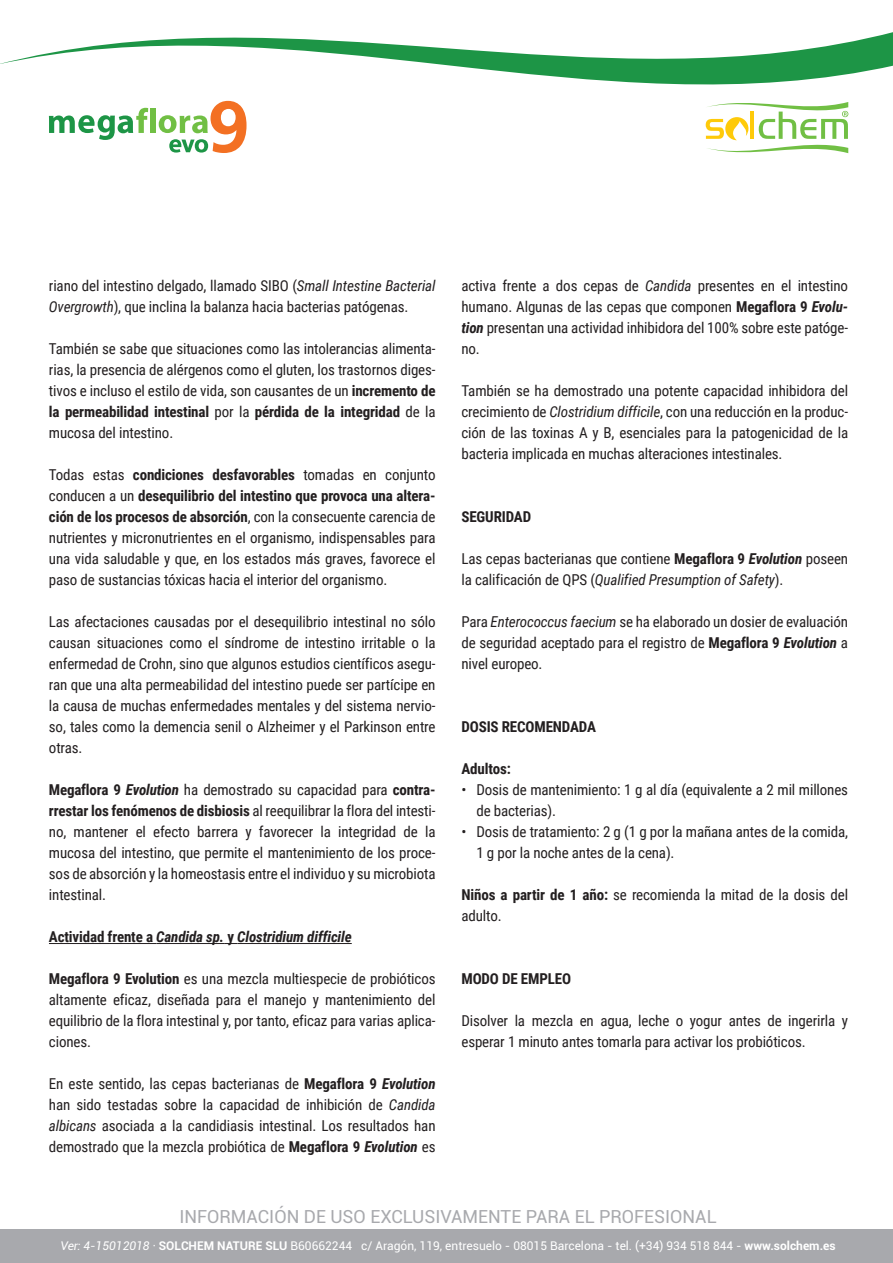
<style>
.page{position:relative;width:893px;height:1263px;background:#fff}
.page>*{position:absolute;margin:0;border:0;box-sizing:border-box;transform-origin:0 0}
.t1{font:18px "Roboto";color:#a8a9ad}
.t2{font:15px/21px "Roboto Condensed";letter-spacing:-.01em;color:#231f20;text-align:justify}
.t3{font:italic 700 15px "Roboto Condensed";letter-spacing:-.01em;color:#231f20}
.t4{font:700 15px "Roboto Condensed";letter-spacing:-.01em;color:#231f20}
.t5{font:12px "Roboto";color:#fff}
.s1{font-style:italic}
.s2{font-weight:700}
.s3{font-weight:700;font-style:italic}
.s4{font-style:normal}
</style>
<div class="page">
<svg style="left:0;top:32px;width:893px;height:100px"></svg>
<hr style="left:49px;top:943px;width:107px;height:1px;background:#231f20">
<hr style="left:156px;top:943px;width:68px;height:1px;background:#231f20">
<svg style="left:224px;top:943px;width:13px;height:1px"></svg>
<hr style="left:237px;top:943px;width:115px;height:1px;background:#231f20">
<div style="left:0;top:1229px;width:893px;height:34px;background:#a8a9ad"></div>
<svg style="left:706px;top:95px;width:142px;height:58px"></svg>
<svg style="left:49px;top:108px;width:99px;height:32px"></svg>
<div style="left:151px;top:108px;width:5px;height:25px;background:#71bf44"></div>
<svg style="left:159px;top:101px;width:88px;height:52px"></svg>
<p class="t2" style="left:49px;top:275px;width:388px">riano del intestino delgado, llamado SIBO (<span class="s1">Small Intestine Bacterial<br>Overgrowth</span>), que inclina la balanza hacia bacterias patógenas.</p>
<p class="t2" style="left:49px;top:338px;width:388px">También se sabe que situaciones como las intolerancias alimenta&shy;rias, la presencia de alérgenos como el gluten, los trastornos diges&shy;tivos e incluso el estilo de vida, son causantes de un <span class="s2">incremento de la permeabilidad intestinal</span> por la <span class="s2">pérdida de la integridad</span> de la mucosa del intestino.</p>
<p class="t2" style="left:49px;top:464px;width:388px">Todas estas <span class="s2">condiciones desfavorables</span> tomadas en conjunto conducen a un <span class="s2">desequilibrio del intestino que provoca una altera&shy;ción de los procesos de absorción</span>, con la consecuente carencia de nutrientes y micronutrientes en el organismo, indispensables para una vida saludable y que, en los estados más graves, favorece el paso de sustancias tóxicas hacia el interior del organismo.</p>
<p class="t2" style="left:49px;top:611px;width:388px">Las afectaciones causadas por el desequilibrio intestinal no sólo causan situaciones como el síndrome de intestino irritable o la enfermedad de Crohn, sino que algunos estudios científicos asegu&shy;ran que una alta permeabilidad del intestino puede ser partícipe en la causa de muchas enfermedades mentales y del sistema nervio&shy;so, tales como la demencia senil o Alzheimer y el Parkinson entre otras.</p>
<p class="t2" style="left:49px;top:779px;width:388px"><span class="s2">Megaflora 9</span> <span class="s3">Evolution</span> ha demostrado su capacidad para <span class="s2">contra&shy;rrestar los fenómenos de disbiosis</span> al reequilibrar la flora del intesti&shy;no, mantener el efecto barrera y favorecer la integridad de la mucosa del intestino, que permite el mantenimiento de los proce&shy;sos de absorción y la homeostasis entre el individuo y su microbiota intestinal.</p>
<p class="t3" style="left:49px;top:926px;width:304px"><span class="s4">Actividad frente a</span> Candida sp. <span class="s4">y</span> Clostridium difficile</p>
<p class="t2" style="left:49px;top:968px;width:388px"><span class="s2">Megaflora 9 Evolution</span> es una mezcla multiespecie de probióticos altamente eficaz, diseñada para el manejo y mantenimiento del equilibrio de la flora intestinal y, por tanto, eficaz para varias aplica&shy;ciones.</p>
<p class="t2" style="left:49px;top:1073px;width:388px">En este sentido, las cepas bacterianas de <span class="s2">Megaflora 9</span> <span class="s3">Evolution </span>han sido testadas sobre la capacidad de inhibición de <span class="s1">Candida albicans</span> asociada a la candidiasis intestinal. Los resultados han demostrado que la mezcla probiótica de <span class="s2">Megaflora 9</span> <span class="s3">Evolution</span> es</p>
<p class="t2" style="left:461px;top:275px;width:388px">activa frente a dos cepas de <span class="s1">Candida</span> presentes en el intestino humano. Algunas de las cepas que componen <span class="s2">Megaflora 9</span> <span class="s3">Evolu&shy;tion</span> presentan una actividad inhibidora del 100% sobre este patóge&shy;no.</p>
<p class="t2" style="left:461px;top:380px;width:388px">También se ha demostrado una potente capacidad inhibidora del crecimiento de <span class="s1">Clostridium difficile</span>, con una reducción en la produc&shy;ción de las toxinas A y B, esenciales para la patogenicidad de la bacteria implicada en muchas alteraciones intestinales.</p>
<p class="t4" style="left:461px;top:506px;width:71px">SEGURIDAD</p>
<p class="t2" style="left:461px;top:548px;width:388px">Las cepas bacterianas que contiene <span class="s2">Megaflora 9</span> <span class="s3">Evolution</span> poseen la calificación de QPS (<span class="s1">Qualified Presumption of Safety</span>).</p>
<p class="t2" style="left:461px;top:611px;width:388px">Para <span class="s1">Enterococcus faecium</span> se ha elaborado un dosier de evaluación de seguridad aceptado para el registro de <span class="s2">Megaflora 9</span> <span class="s3">Evolution</span> a nivel europeo.</p>
<p class="t4" style="left:461px;top:716px;width:136px">DOSIS RECOMENDADA</p>
<p class="t4" style="left:461px;top:758px;width:51px">Adultos:</p>
<p class="t2" style="left:476px;top:779px;width:373px;text-indent:-15px">• Dosis de mantenimiento: 1 g al día (equivalente a 2 mil millones de bacterias).</p>
<p class="t2" style="left:476px;top:821px;width:373px;text-indent:-15px">• Dosis de tratamiento: 2 g (1 g por la mañana antes de la comida,<br>1 g por la noche antes de la cena).</p>
<p class="t2" style="left:461px;top:884px;width:388px"><span class="s2">Niños a partir de 1 año:</span> se recomienda la mitad de la dosis del adulto.</p>
<p class="t4" style="left:461px;top:968px;width:111px">MODO DE EMPLEO</p>
<p class="t2" style="left:461px;top:1010px;width:388px">Disolver la mezcla en agua, leche o yogur antes de ingerirla y esperar 1 minuto antes tomarla para activar los probióticos.</p>
<p class="t1" style="left:179px;top:1204px;width:539px">INFORMACIÓN DE USO EXCLUSIVAMENTE PARA EL PROFESIONAL</p>
<p class="t5" style="left:60px;top:1237px;width:777px"><span class="s1">Ver: 4-15012018</span> · <span class="s2">SOLCHEM NATURE SLU</span> B60662244 c/ Aragón, 119, entresuelo - 08015 Barcelona - tel. (+34) 934 518 844 - <span class="s2">www.solchem.es</span></p>
</div>
